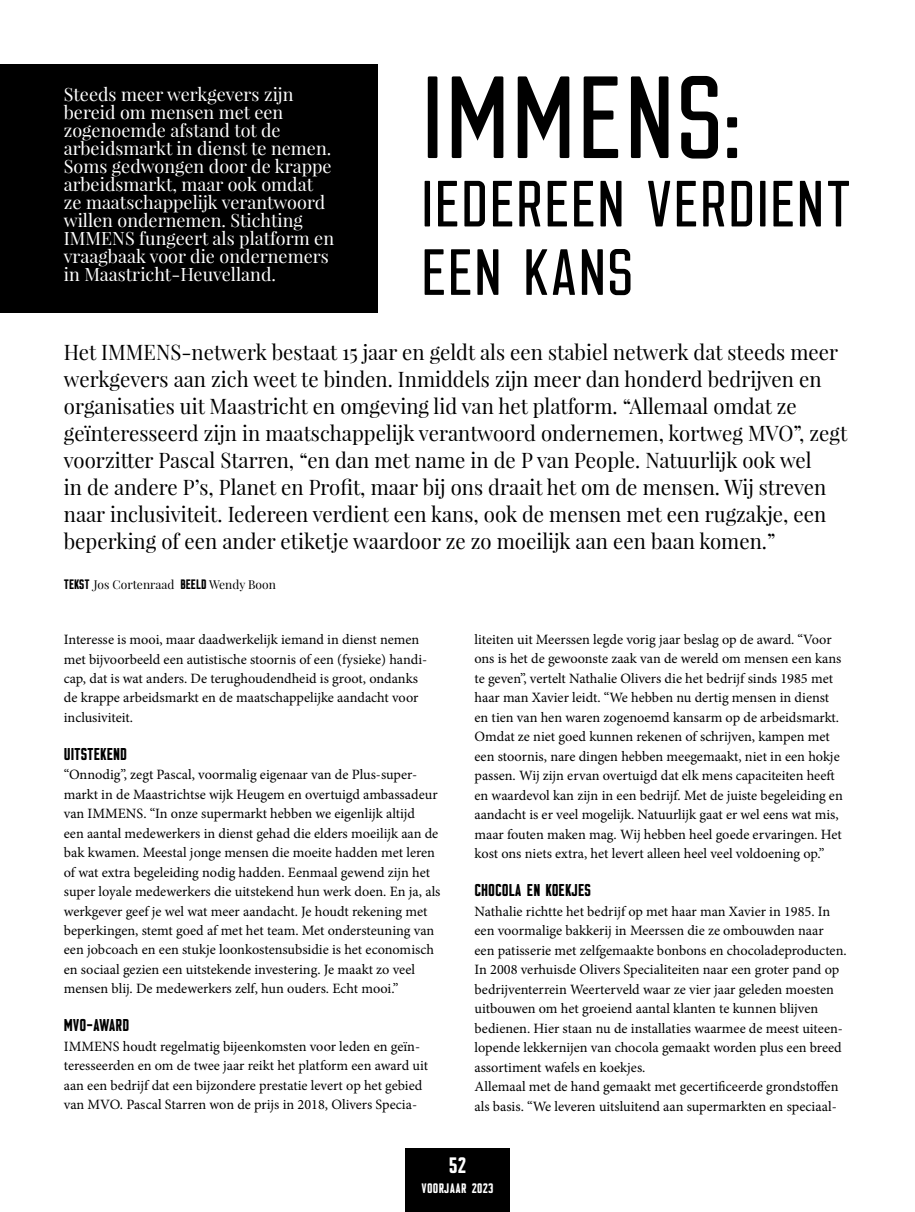
<style>
.page{position:relative;width:915px;height:1212px;background:#fff}
.page>*{position:absolute;margin:0;border:0;box-sizing:border-box;transform-origin:0 0}
.t1{font:102px "Clarke";color:#000}
.t2{font:57px/68.4px "Clarke";color:#000}
.t3{font:21px/27px "Playfair Display";color:#000}
.t4{font:900 19.5px "Clarke";color:#fff}
.t5{font:18px/18px "Playfair Display";color:#fff}
.t6{font:900 15px "Clarke";color:#000}
.t7{font:14.25px/19.5px "Minion Pro";color:#000}
.t8{font:12px "Playfair Display";color:#000}
.t9{font:900 12px "Clarke";letter-spacing:.03em;color:#fff}
.s1{font-family:"Clarke";font-weight:900}
</style>
<div class="page">
<div style="left:405px;top:1148px;width:104px;height:64px;background:#000"></div>
<div style="left:0;top:64px;width:378px;height:249px;background:#000"></div>
<p class="t5" style="left:64px;top:85px;width:272px">Steeds meer werkgevers zijn bereid om mensen met een zogenoemde afstand tot de arbeidsmarkt in dienst te nemen.<br>Soms gedwongen door de krappe arbeidsmarkt, maar ook omdat ze maatschappelijk verantwoord willen ondernemen. Stichting<br>IMMENS fungeert als platform en vraagbaak voor die ondernemers in Maastricht-Heuvelland.</p>
<h1 class="t1" style="left:420px;top:60px;width:321px">IMMENS:</h1>
<h2 class="t2" style="left:420px;top:169px;width:433px">IEDEREEN VERDIENT<br>EEN KANS</h2>
<p class="t3" style="left:64px;top:339px;width:784px">Het IMMENS-netwerk bestaat 15 jaar en geldt als een stabiel netwerk dat steeds meer werkgevers aan zich weet te binden. Inmiddels zijn meer dan honderd bedrijven en organisaties uit Maastricht en omgeving lid van het platform. “Allemaal omdat ze geïnteresseerd zijn in maatschappelijk verantwoord ondernemen, kortweg MVO”, zegt voorzitter Pascal Starren, “en dan met name in de P van People. Natuurlijk ook wel<br>in de andere P’s, Planet en Profit, maar bij ons draait het om de mensen. Wij streven naar inclusiviteit. Iedereen verdient een kans, ook de mensen met een rugzakje, een beperking of een ander etiketje waardoor ze zo moeilijk aan een baan komen.”</p>
<p class="t8" style="left:64px;top:577px;width:213px"><span class="s1">TEKST</span> Jos Cortenraad <span class="s1">BEELD</span> Wendy Boon</p>
<p class="t7" style="left:64px;top:630px;width:365px">Interesse is mooi, maar daadwerkelijk iemand in dienst nemen met bijvoorbeeld een autistische stoornis of een (fysieke) handi&shy;cap, dat is wat anders. De terughoudendheid is groot, ondanks de krappe arbeidsmarkt en de maatschappelijke aandacht voor inclusiviteit.</p>
<p class="t6" style="left:64px;top:745px;width:65px">UITSTEKEND</p>
<p class="t7" style="left:64px;top:765px;width:378px">“Onnodig”, zegt Pascal, voormalig eigenaar van de Plus-super&shy;markt in de Maastrichtse wijk Heugem en overtuigd ambassadeur van IMMENS. “In onze supermarkt hebben we eigenlijk altijd<br>een aantal medewerkers in dienst gehad die elders moeilijk aan de bak kwamen. Meestal jonge mensen die moeite hadden met leren of wat extra begeleiding nodig hadden. Eenmaal gewend zijn het super loyale medewerkers die uitstekend hun werk doen. En ja, als werkgever geef je wel wat meer aandacht. Je houdt rekening met beperkingen, stemt goed af met het team. Met ondersteuning van een jobcoach en een stukje loonkostensubsidie is het economisch en sociaal gezien een uitstekende investering. Je maakt zo veel mensen blij. De medewerkers zelf, hun ouders. Echt mooi.”</p>
<p class="t6" style="left:64px;top:1016px;width:67px">MVO-AWARD</p>
<p class="t7" style="left:64px;top:1036px;width:365px">IMMENS houdt regelmatig bijeenkomsten voor leden en geïn&shy;teresseerden en om de twee jaar reikt het platform een award uit aan een bedrijf dat een bijzondere prestatie levert op het gebied van MVO. Pascal Starren won de prijs in 2018, Olivers Specia-</p>
<p class="t7" style="left:474px;top:630px;width:370px">liteiten uit Meerssen legde vorig jaar beslag op de award. “Voor ons is het de gewoonste zaak van de wereld om mensen een kans te geven”, vertelt Nathalie Olivers die het bedrijf sinds 1985 met haar man Xavier leidt. “We hebben nu dertig mensen in dienst en tien van hen waren zogenoemd kansarm op de arbeidsmarkt.<br>Omdat ze niet goed kunnen rekenen of schrijven, kampen met een stoornis, nare dingen hebben meegemaakt, niet in een hokje passen. Wij zijn ervan overtuigd dat elk mens capaciteiten heeft en waardevol kan zijn in een bedrijf. Met de juiste begeleiding en aandacht is er veel mogelijk. Natuurlijk gaat er wel eens wat mis, maar fouten maken mag. Wij hebben heel goede ervaringen. Het kost ons niets extra, het levert alleen heel veel voldoening op.”</p>
<p class="t6" style="left:474px;top:881px;width:118px">CHOCOLA EN KOEKJES</p>
<p class="t7" style="left:474px;top:901px;width:373px">Nathalie richtte het bedrijf op met haar man Xavier in 1985. In een voormalige bakkerij in Meerssen die ze ombouwden naar een patisserie met zelfgemaakte bonbons en chocoladeproducten.<br>In 2008 verhuisde Olivers Specialiteiten naar een groter pand op bedrijventerrein Weerterveld waar ze vier jaar geleden moesten uitbouwen om het groeiend aantal klanten te kunnen blijven bedienen. Hier staan nu de installaties waarmee de meest uiteen&shy;lopende lekkernijen van chocola gemaakt worden plus een breed assortiment wafels en koekjes.<br>Allemaal met de hand gemaakt met gecertificeerde grondstoffen als basis. “We leveren uitsluitend aan supermarkten en speciaal-</p>
<h3 class="t4" style="left:448px;top:1154px;width:19px">52</h3>
<p class="t9" style="left:421px;top:1181px;width:74px">VOORJAAR 2023</p>
</div>
